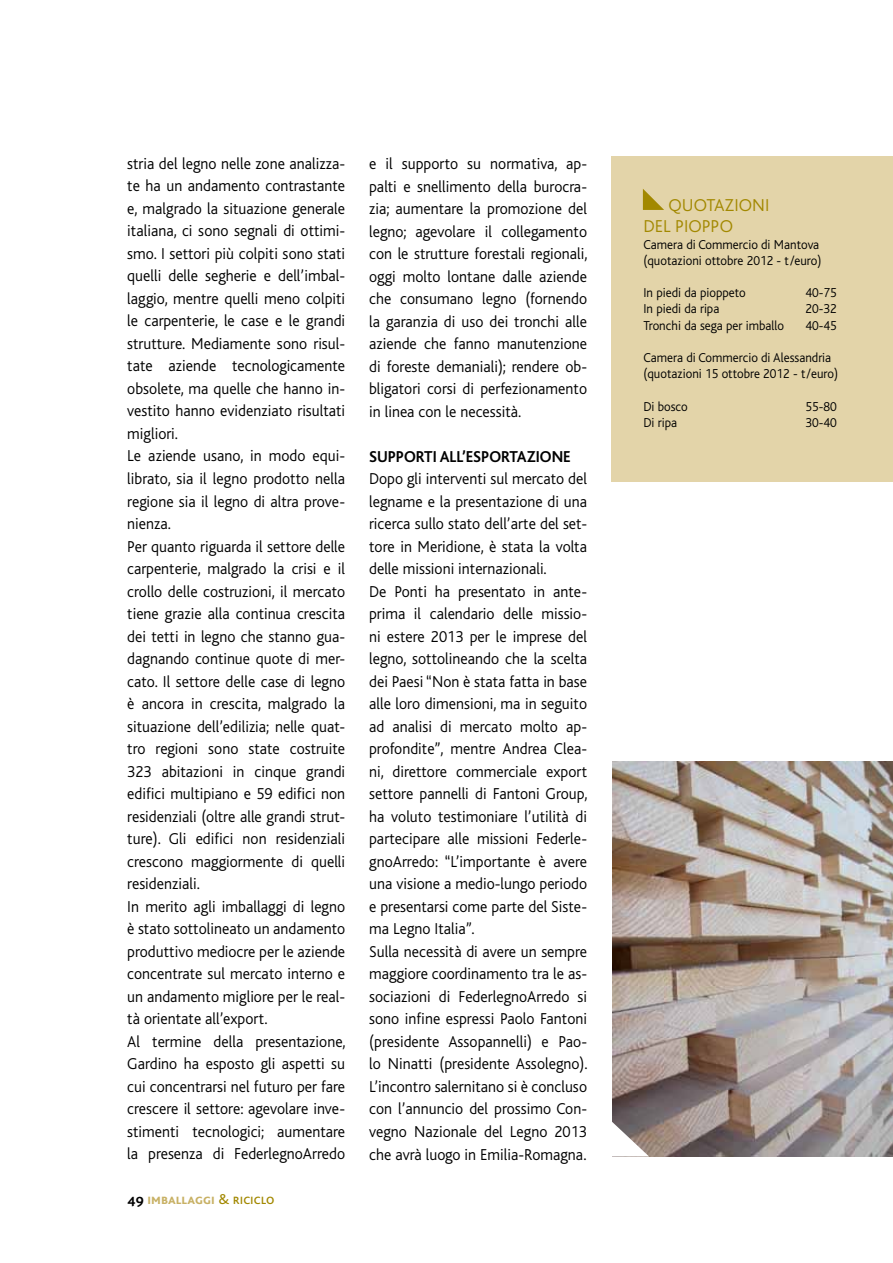
<style>
.page{position:relative;width:893px;height:1263px;background:#fff}
.page>*{position:absolute;margin:0;border:0;box-sizing:border-box;transform-origin:0 0}
.t1{font:300 18px "Bliss";color:#a28800}
.t2{font:300 16.5px/22.5px "Bliss";color:#000;scale:.96 1}
.t3{font:700 16.5px "Bliss";color:#000;scale:.96 1}
.t4{font:700 15px "Bliss Caps";color:#c8b165}
.t5{font:300 13.5px/16.2px "Bliss";color:#000;scale:.96 1}
.s1{color:#000}
.s2{font-weight:400;color:#a28800}
</style>
<div class="page">
<div style="left:611px;top:156px;width:282px;height:326px;background:#e3d4a9"></div>
<svg style="left:643px;top:189px;width:21px;height:21px"></svg>
<img style="left:613px;top:761px;width:280px;height:395px">
<svg style="left:612px;top:1121px;width:37px;height:35px"></svg>
<p class="t2" style="left:127px;top:153px;width:229px">stria del legno nelle zone analizza&shy;te ha un andamento contrastante e, malgrado la situazione generale italiana, ci sono segnali di ottimi&shy;smo. I settori più colpiti sono stati quelli delle segherie e dell’imbal&shy;laggio, mentre quelli meno colpiti le carpenterie, le case e le grandi strutture. Mediamente sono risul&shy;tate aziende tecnologicamente obsolete, ma quelle che hanno in&shy;vestito hanno evidenziato risultati migliori.<br>Le aziende usano, in modo equi&shy;librato, sia il legno prodotto nella regione sia il legno di altra prove&shy;nienza.<br>Per quanto riguarda il settore delle carpenterie, malgrado la crisi e il crollo delle costruzioni, il mercato tiene grazie alla continua crescita dei tetti in legno che stanno gua&shy;dagnando continue quote di mer&shy;cato. Il settore delle case di legno è ancora in crescita, malgrado la situazione dell’edilizia; nelle quat&shy;tro regioni sono state costruite 323 abitazioni in cinque grandi edifici multipiano e 59 edifici non residenziali (oltre alle grandi strut&shy;ture). Gli edifici non residenziali crescono maggiormente di quelli residenziali.<br>In merito agli imballaggi di legno è stato sottolineato un andamento produttivo mediocre per le aziende concentrate sul mercato interno e un andamento migliore per le real&shy;tà orientate all’export.<br>Al termine della presentazione, Gardino ha esposto gli aspetti su cui concentrarsi nel futuro per fare crescere il settore: agevolare inve&shy;stimenti tecnologici; aumentare la presenza di FederlegnoArredo</p>
<p class="t2" style="left:369px;top:153px;width:229px;text-align:justify">e il supporto su normativa, ap&shy;palti e snellimento della burocra&shy;zia; aumentare la promozione del legno; agevolare il collegamento con le strutture forestali regionali, oggi molto lontane dalle aziende che consumano legno (fornendo la garanzia di uso dei tronchi alle aziende che fanno manutenzione di foreste demaniali); rendere ob&shy;bligatori corsi di perfezionamento in linea con le necessità.</p>
<p class="t3" style="left:369px;top:448px;width:212px">SUPPORTI ALL’ESPORTAZIONE</p>
<p class="t2" style="left:369px;top:468px;width:229px">Dopo gli interventi sul mercato del legname e la presentazione di una ricerca sullo stato dell’arte del set&shy;tore in Meridione, è stata la volta delle missioni internazionali.<br>De Ponti ha presentato in ante&shy;prima il calendario delle missio&shy;ni estere 2013 per le imprese del legno, sottolineando che la scelta dei Paesi “Non è stata fatta in base alle loro dimensioni, ma in seguito ad analisi di mercato molto ap&shy;profondite”, mentre Andrea Clea&shy;ni, direttore commerciale export settore pannelli di Fantoni Group, ha voluto testimoniare l’utilità di partecipare alle missioni Federle&shy;gnoArredo: “L’importante è avere una visione a medio-lungo periodo e presentarsi come parte del Siste&shy;ma Legno Italia”.<br>Sulla necessità di avere un sempre maggiore coordinamento tra le as&shy;sociazioni di FederlegnoArredo si sono infine espressi Paolo Fantoni (presidente Assopannelli) e Pao&shy;lo Ninatti (presidente Assolegno).<br>L’incontro salernitano si è concluso con l’annuncio del prossimo Con&shy;vegno Nazionale del Legno 2013 che avrà luogo in Emilia-Romagna.</p>
<p class="t4" style="left:128px;top:1191px;width:148px"><span class="s1">49</span> imballaggi <span class="s2">&amp; riciclo</span></p>
<p class="t1" style="left:668px;top:195px;width:25px">Quota</p>
<p class="t1" style="left:725px;top:195px;width:19px">zioni</p>
<p class="t1" style="left:643px;top:217px;width:10px">del</p>
<p class="t1" style="left:675px;top:217px;width:11px">pioppo</p>
<p class="t5" style="left:643px;top:236px;width:187px">Camera di Commercio di Mantova (quotazioni ottobre 2012 - t/euro)</p>
<p class="t5" style="left:643px;top:285px;width:108px">In piedi da pioppeto</p>
<p class="t5" style="left:805px;top:285px;width:34px">40-75</p>
<p class="t5" style="left:643px;top:301px;width:81px">In piedi da ripa</p>
<p class="t5" style="left:805px;top:301px;width:34px">20-32</p>
<p class="t5" style="left:643px;top:317px;width:148px">Tronchi da sega per imballo</p>
<p class="t5" style="left:805px;top:317px;width:34px">40-45</p>
<p class="t5" style="left:643px;top:350px;width:204px">Camera di Commercio di Alessandria (quotazioni 15 ottobre 2012 - t/euro)</p>
<p class="t5" style="left:643px;top:398px;width:48px">Di bosco</p>
<p class="t5" style="left:805px;top:398px;width:34px">55-80</p>
<p class="t5" style="left:643px;top:415px;width:37px">Di ripa</p>
<p class="t5" style="left:805px;top:415px;width:34px">30-40</p>
</div>
